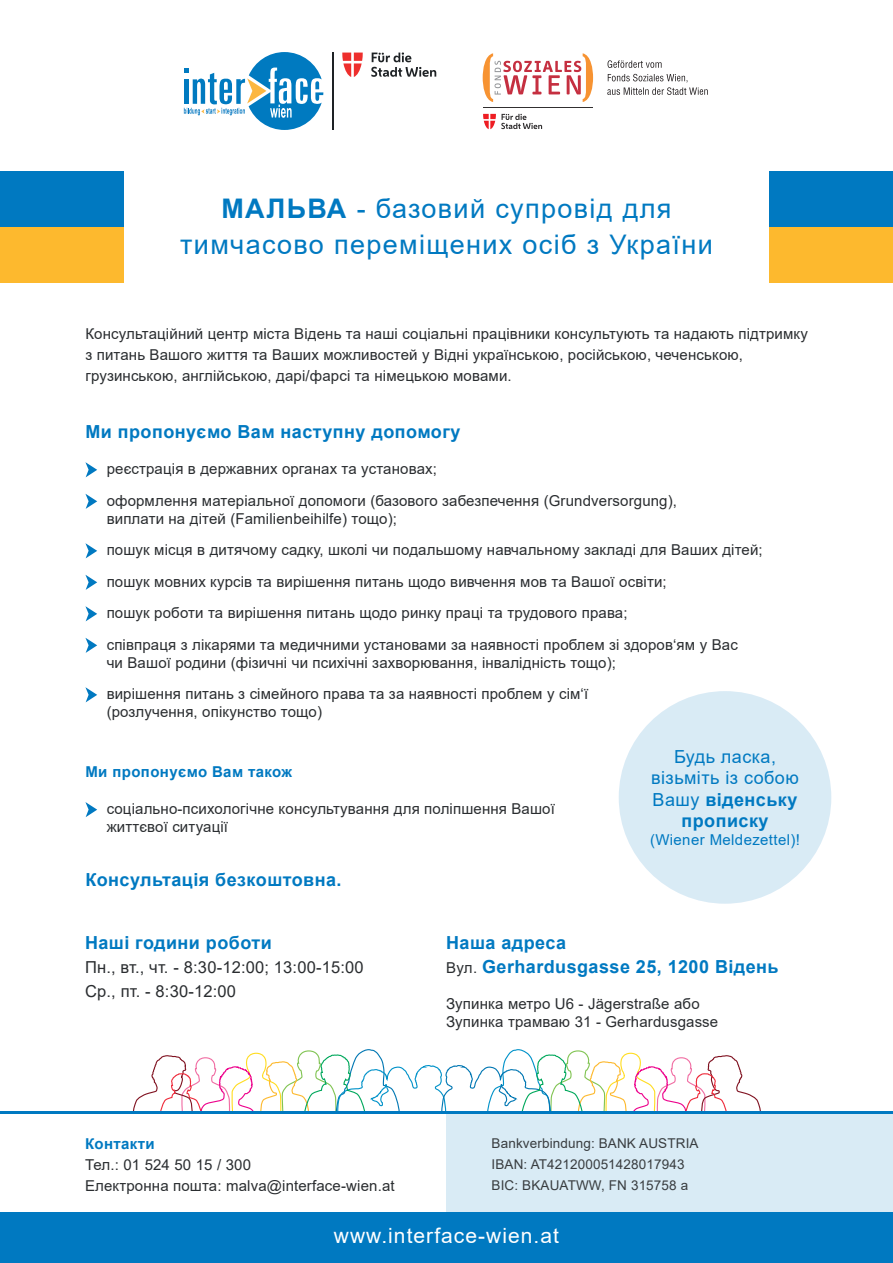
<style>
.page{position:relative;width:893px;height:1263px;background:#fff}
.page>*{position:absolute;margin:0;border:0;box-sizing:border-box;transform-origin:0 0}
.t1{font:27px "Arial";letter-spacing:.05em;color:#0079c1}
.t2{font:21px "Arial";letter-spacing:.05em;color:#fff}
.t3{font:700 18px/21.6px "Arial";letter-spacing:.025em;color:#0079c1;text-align:center}
.t4{font:18px "Arial";letter-spacing:.025em;color:#0079c1}
.t5{font:16.5px "Arial";letter-spacing:.01em;color:#2a2d30}
.t6{font:15px/18px "Arial";letter-spacing:.01em;color:#2a2d30}
.t7{font:700 15px "Arial";letter-spacing:.025em;color:#0079c1}
.t8{font:15px "Arial";letter-spacing:.025em;color:#0079c1}
.t9{font:13.5px/21px "Arial";letter-spacing:.01em;color:#393d40}
.s1{font-weight:700}
.s2{font-weight:400}
.s3{font-weight:400;font-size:15px;color:#2a2d30}
</style>
<div class="page">
<hr style="left:332px;top:53px;width:1px;height:77px;background:#1e2225">
<svg style="left:342px;top:53px;width:21px;height:24px"></svg>
<svg style="left:371px;top:52px;width:65px;height:25px"></svg>
<svg style="left:184px;top:52px;width:139px;height:78px"></svg>
<hr style="left:483px;top:108px;width:109px;height:1px;background:#312f30">
<svg style="left:483px;top:114px;width:59px;height:15px"></svg>
<svg style="left:483px;top:53px;width:110px;height:49px"></svg>
<svg style="left:607px;top:74px;width:101px;height:21px"></svg>
<svg style="left:607px;top:60px;width:55px;height:8px"></svg>
<div style="left:770px;top:171px;width:123px;height:56px;background:#0079c1"></div>
<div style="left:770px;top:227px;width:123px;height:56px;background:#fdb92e"></div>
<div style="left:0;top:171px;width:123px;height:56px;background:#0079c1"></div>
<div style="left:0;top:227px;width:123px;height:56px;background:#fdb92e"></div>
<div style="left:0;top:1212px;width:893px;height:51px;background:#0079c1"></div>
<div style="left:446px;top:1113px;width:447px;height:99px;background:#d9ebf5"></div>
<svg style="left:133px;top:1049px;width:628px;height:62px"></svg>
<hr style="left:0;top:1111px;width:893px;height:2px;background:#0079c1">
<svg style="left:85px;top:462px;width:12px;height:15px"></svg>
<svg style="left:85px;top:494px;width:12px;height:15px"></svg>
<svg style="left:85px;top:543px;width:12px;height:15px"></svg>
<svg style="left:85px;top:575px;width:12px;height:15px"></svg>
<svg style="left:85px;top:606px;width:12px;height:15px"></svg>
<svg style="left:85px;top:638px;width:12px;height:15px"></svg>
<svg style="left:85px;top:687px;width:12px;height:15px"></svg>
<svg style="left:85px;top:802px;width:12px;height:15px"></svg>
<div style="left:619px;top:691px;width:212px;height:213px;background:#d9ebf5;border-radius:50%"></div>
<p class="t1" style="left:221px;top:190px;width:452px"><span class="s1">МАЛЬВА</span> - базовий супровід для</p>
<p class="t1" style="left:180px;top:226px;width:534px">тимчасово переміщених осіб з України</p>
<p class="t6" style="left:85px;top:323px;width:724px;line-height:21px">Консультаційний центр міста Відень та наші соціальні працівники консультують та надають підтримку з питань Вашого життя та Ваших можливостей у Відні українською, російською, чеченською, грузинською, англійською, дарі/фарсі та німецькою мовами.</p>
<p class="t3" style="left:85px;top:421px;width:376px">Ми пропонуємо Вам наступну допомогу</p>
<p class="t6" style="left:107px;top:460px;width:332px">реєстрація в державних органах та установах;</p>
<p class="t6" style="left:107px;top:491px;width:572px">оформлення матеріальної допомоги (базового забезпечення (Grundversorgung), виплати на дітей (Familienbeihilfe) тощо);</p>
<p class="t6" style="left:107px;top:534px;width:658px;line-height:31.5px">пошук місця в дитячому садку, школі чи подальшому навчальному закладі для Ваших дітей; пошук мовних курсів та вирішення питань щодо вивчення мов та Вашої освіти;</p>
<p class="t6" style="left:107px;top:604px;width:522px">пошук роботи та вирішення питань щодо ринку праці та трудового права;</p>
<p class="t6" style="left:107px;top:635px;width:633px">співпраця з лікарями та медичними установами за наявності проблем зі здоров‘ям у Вас чи Вашої родини (фізичні чи психічні захворювання, інвалідність тощо);</p>
<p class="t6" style="left:107px;top:685px;width:483px">вирішення питань з сімейного права та за наявності проблем у сім‘ї (розлучення, опікунство тощо)</p>
<p class="t7" style="left:85px;top:761px;width:208px">Ми пропонуємо Вам також</p>
<p class="t6" style="left:107px;top:800px;width:450px">соціально-психологічне консультування для поліпшення Вашої життєвої ситуації</p>
<p class="t3" style="left:85px;top:869px;width:258px">Консультація безкоштовна.</p>
<p class="t4" style="left:674px;top:744px;width:103px">Будь ласка,</p>
<p class="t4" style="left:651px;top:765px;width:149px">візьміть із собою</p>
<p class="t3" style="left:653px;top:789px;width:146px"><span class="s2">Вашу</span> віденськy прописку</p>
<p class="t8" style="left:650px;top:830px;width:152px">(Wiener Meldezettel)!</p>
<p class="t3" style="left:85px;top:932px;width:188px">Наші години роботи</p>
<p class="t5" style="left:85px;top:955px;width:280px">Пн., вт., чт. - 8:30-12:00; 13:00-15:00</p>
<p class="t5" style="left:85px;top:979px;width:152px">Ср., пт. - 8:30-12:00</p>
<p class="t3" style="left:446px;top:932px;width:121px">Наша адреса</p>
<p class="t3" style="left:446px;top:956px;width:334px"><span class="s3">Вул.</span> Gerhardusgasse 25, 1200 Відень</p>
<p class="t6" style="left:446px;top:994px;width:255px">Зупинка метро U6 - Jägerstraße або</p>
<p class="t6" style="left:446px;top:1012px;width:274px">Зупинка трамваю 31 - Gerhardusgasse</p>
<p class="t7" style="left:85px;top:1133px;width:71px">Контакти</p>
<p class="t6" style="left:85px;top:1156px;width:167px">Тел.: 01 524 50 15 / 300</p>
<p class="t6" style="left:85px;top:1177px;width:311px">Електронна пошта: malva@interface-wien.at</p>
<p class="t9" style="left:492px;top:1132px;width:208px">Bankverbindung: BANK AUSTRIA<br>IBAN: AT421200051428017943<br>BIC: BKAUATWW, FN 315758 a</p>
<h2 class="t2" style="left:334px;top:1221px;width:227px">www.interface-wien.at</h2>
</div>
